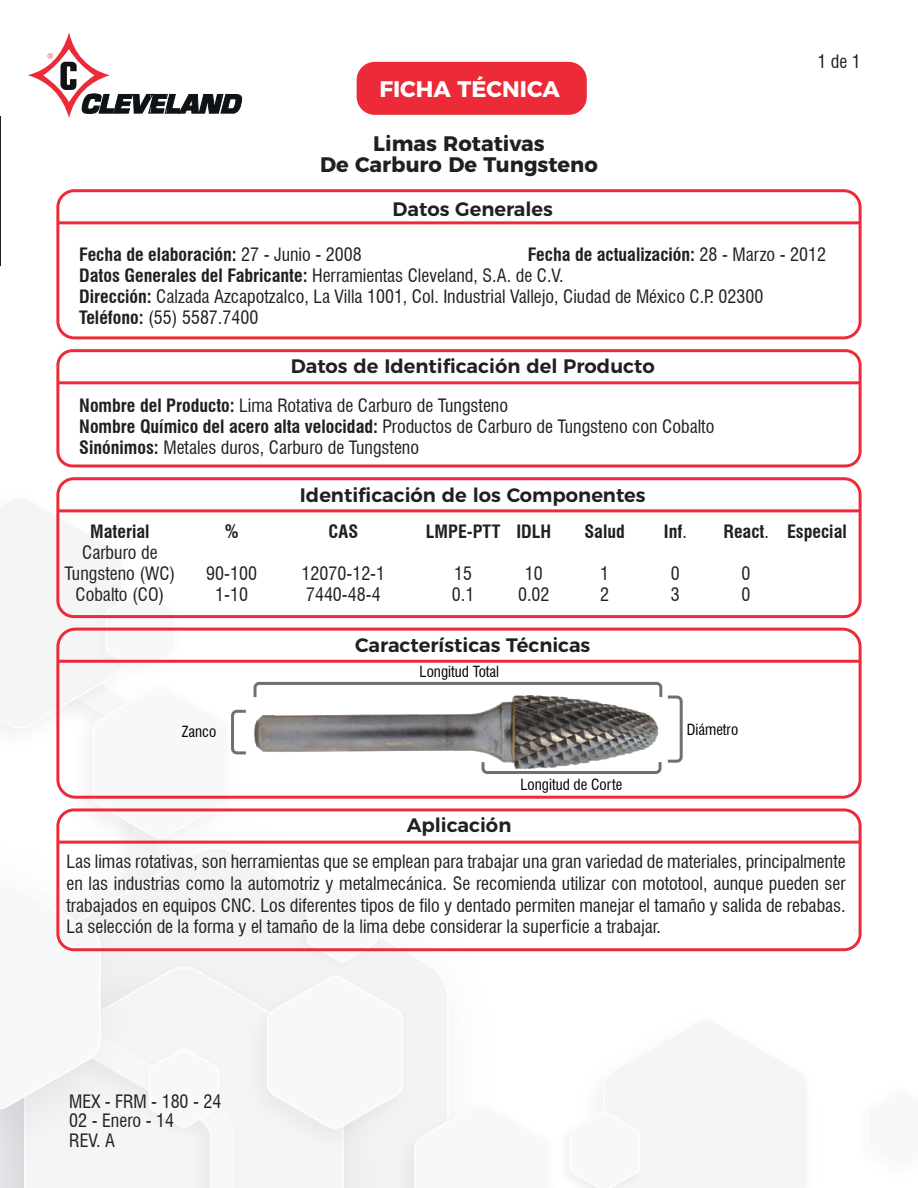
<style>
.page{position:relative;width:918px;height:1188px;background:#fff}
.page>*{position:absolute;margin:0;border:0;box-sizing:border-box;transform-origin:0 0}
.t1{font:700 22.5px "Montserrat";color:#fff}
.t2{font:700 21px/21px "Montserrat";color:#231f20;text-align:center}
.t3{font:600 19.5px "Montserrat";color:#231f20}
.t4{font:condensed 18px/21px "Swiss 721 BT";color:#231f20}
.t5{font:700 condensed 18px "Swiss 721 BT";color:#231f20}
.t6{font:condensed 15px "Swiss 721 BT";color:#000}
.s1{font-weight:700}
.s2{font-weight:400}
</style>
<div class="page">
<svg style="left:159px;top:859px;width:290px;height:231px"></svg>
<img style="left:159px;top:839px;width:85px;height:31px">
<img style="left:234px;top:923px;width:168px;height:265px">
<div style="left:234px;top:966px;width:110px;height:222px;background:#f4f5f5"></div>
<img style="left:234px;top:997px;width:16px;height:191px">
<img style="left:385px;top:1090px;width:62px;height:98px">
<svg style="left:414px;top:1103px;width:38px;height:85px"></svg>
<div style="left:238px;top:962px;width:181px;height:198px;background:#f2f3f2"></div>
<svg style="left:267px;top:975px;width:136px;height:155px"></svg>
<img style="left:290px;top:872px;width:98px;height:107px">
<svg style="left:307px;top:883px;width:70px;height:80px"></svg>
<svg style="left:569px;top:1021px;width:238px;height:167px"></svg>
<svg style="left:0;top:877px;width:234px;height:311px"></svg>
<div style="left:357px;top:62px;width:230px;height:53px;background:#ed2b38;border-radius:18px"></div>
<svg style="left:28px;top:32px;width:214px;height:86px"></svg>
<div style="left:56px;top:189px;width:806px;height:150px;border:3px solid #ed2b38;border-radius:16px"></div>
<hr style="left:58px;top:221px;width:802px;height:3px;background:#ed2b38">
<div style="left:56px;top:349px;width:806px;height:118px;border:3px solid #ed2b38;border-radius:15px"></div>
<hr style="left:58px;top:381px;width:802px;height:3px;background:#ed2b38">
<div style="left:56px;top:477px;width:806px;height:141px;border:3px solid #ed2b38;border-radius:16px"></div>
<hr style="left:58px;top:509px;width:802px;height:3px;background:#ed2b38">
<hr style="left:58px;top:660px;width:802px;height:3px;background:#ed2b38">
<div style="left:56px;top:808px;width:806px;height:143px;border:3px solid #ed2b38;border-radius:16px"></div>
<hr style="left:58px;top:841px;width:802px;height:3px;background:#ed2b38">
<svg style="left:0;top:496px;width:684px;height:343px"></svg>
<img style="left:247px;top:695px;width:418px;height:90px">
<p class="t1" style="left:379px;top:70px;width:182px">FICHA TÉCNICA</p>
<p class="t2" style="left:320px;top:131px;width:279px">Limas Rotativas<br>De Carburo De Tungsteno</p>
<p class="t3" style="left:392px;top:193px;width:162px">Datos Generales</p>
<p class="t4" style="left:818px;top:51px;width:45px">1 de 1</p>
<p class="t4" style="left:79px;top:244px;width:686px"><span class="s1">Fecha de elaboración:</span> 27 - Junio - 2008<br><span class="s1">Datos Generales del Fabricante:</span> Herramientas Cleveland, S.A. de C.V.<br><span class="s1">Dirección:</span> Calzada Azcapotzalco, La Villa 1001, Col. Industrial Vallejo, Ciudad de México C.P. 02300<br><span class="s1">Teléfono:</span> (55) 5587.7400</p>
<p class="t5" style="left:528px;top:244px;width:300px">Fecha de actualización: <span class="s2">28 - Marzo - 2012</span></p>
<p class="t3" style="left:291px;top:350px;width:365px">Datos de Identificación del Producto</p>
<p class="t4" style="left:79px;top:395px;width:637px"><span class="s1">Nombre del Producto:</span> Lima Rotativa de Carburo de Tungsteno<br><span class="s1">Nombre Químico del acero alta velocidad:</span> Productos de Carburo de Tungsteno con Cobalto<br><span class="s1">Sinónimos:</span> Metales duros, Carburo de Tungsteno</p>
<p class="t5" style="left:90px;top:521px;width:61px">Material</p>
<p class="t4" style="left:65px;top:542px;width:112px;text-align:center">Carburo de<br>Tungsteno (WC)<br>Cobalto (CO)</p>
<p class="t5" style="left:225px;top:521px;width:15px">%</p>
<p class="t4" style="left:206px;top:563px;width:52px;text-align:center">90-100<br>1-10</p>
<p class="t6" style="left:182px;top:722px;width:36px">Zanco</p>
<p class="t3" style="left:300px;top:479px;width:347px">Identificación de los Componentes</p>
<p class="t5" style="left:329px;top:521px;width:31px">CAS</p>
<p class="t4" style="left:302px;top:563px;width:85px">12070-12-1<br>7440-48-4</p>
<p class="t5" style="left:426px;top:521px;width:76px">LMPE-PTT</p>
<p class="t4" style="left:452px;top:563px;width:24px">15<br>0.1</p>
<p class="t5" style="left:516px;top:521px;width:36px">IDLH</p>
<p class="t4" style="left:518px;top:563px;width:33px;text-align:center">10<br>0.02</p>
<p class="t5" style="left:584px;top:521px;width:42px">Salud</p>
<p class="t4" style="left:600px;top:563px;width:10px">1<br>2</p>
<p class="t3" style="left:355px;top:629px;width:237px">Características Técnicas</p>
<p class="t6" style="left:420px;top:663px;width:81px">Longitud Total</p>
<p class="t3" style="left:407px;top:809px;width:106px">Aplicación</p>
<p class="t6" style="left:520px;top:776px;width:104px">Longitud de Corte</p>
<p class="t5" style="left:664px;top:521px;width:25px">Inf<span class="s2">.</span></p>
<p class="t4" style="left:671px;top:563px;width:10px">0<br>3</p>
<p class="t5" style="left:723px;top:521px;width:47px">React<span class="s2">.</span></p>
<p class="t4" style="left:742px;top:563px;width:10px">0<br>0</p>
<p class="t6" style="left:687px;top:721px;width:53px">Diámetro</p>
<p class="t5" style="left:787px;top:521px;width:61px">Especial</p>
<p class="t4" style="left:66px;top:851px;width:781px;line-height:21.6px;text-align:justify">Las limas rotativas, son herramientas que se emplean para trabajar una gran variedad de materiales, principalmente en las industrias como la automotriz y metalmecánica. Se recomienda utilizar con mototool, aunque pueden ser trabajados en equipos CNC. Los diferentes tipos de filo y dentado permiten manejar el tamaño y salida de rebabas.<br>La selección de la forma y el tamaño de la lima debe considerar la superficie a trabajar.</p>
<p class="t4" style="left:69px;top:1092px;width:154px;line-height:19.5px">MEX - FRM - 180 - 24<br>02 - Enero - 14<br>REV. A</p>
</div>
